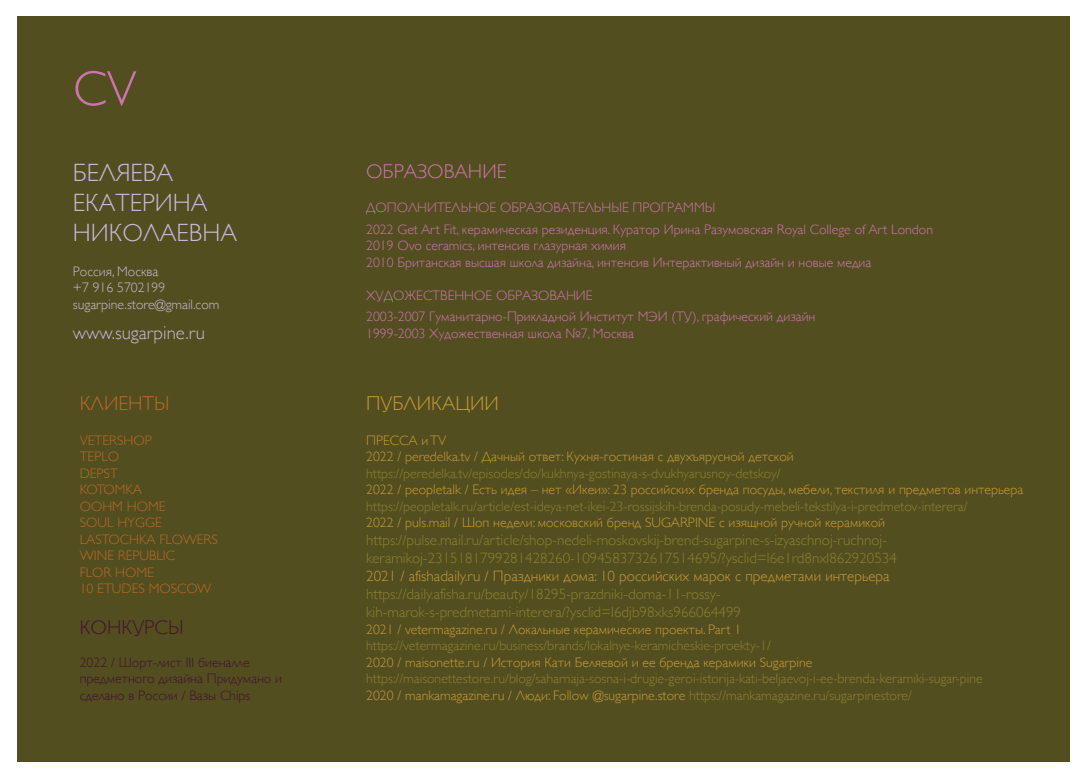
<style>
.page{position:relative;width:1088px;height:780px;background:#fff}
.page>*{position:absolute;margin:0;border:0;box-sizing:border-box;transform-origin:0 0}
.t1{font:300 50px "Gill Sans";color:#cb74ad}
.t2{font:300 25px/30px "Gill Sans";color:#cab7d7}
.t3{font:300 20px "Gill Sans";color:#cb74ad}
.t4{font:300 20px "Gill Sans";color:#c79937}
.t5{font:300 20px "Gill Sans";color:#451136}
.t6{font:300 20px "Gill Sans";color:#ba6a28}
.t7{font:300 18.75px "Gill Sans";color:#cab7d7}
.t8{font:300 15px/18px "Gill Sans";color:#8b8131}
.t9{font:300 15px "Gill Sans";color:#c79937}
.t10{font:300 13.75px/16.5px "Gill Sans";color:#8b8131}
.t11{font:300 13.75px/16.5px "Gill Sans";color:#c79937}
.t12{font:300 13.75px/21.5px "Gill Sans";color:#cb74ad}
.t13{font:300 13.75px/16.5px "Gill Sans";color:#ba6a28}
.t14{font:300 13.75px/16.5px "Gill Sans";color:#451136}
.t15{font:300 13.75px/16.5px "Gill Sans";color:#cab7d7}
.s1{color:#c79937}
</style>
<div class="page">
<div style="left:18px;top:16px;width:1052px;height:746px;background:#524e1f"></div>
<h1 class="t1" style="left:73px;top:50px;width:65px">CV</h1>
<h2 class="t2" style="left:73px;top:157px;width:166px">БЕЛЯЕВА<br>ЕКАТЕРИНА<br>НИКОЛАЕВНА</h2>
<p class="t15" style="left:73px;top:262px;width:148px">Россия, Москва<br>+7 916 5702199 sugarpine.store@gmail.com</p>
<h3 class="t7" style="left:73px;top:318px;width:133px">www.sugarpine.ru</h3>
<h3 class="t6" style="left:80px;top:388px;width:91px">КЛИЕНТЫ</h3>
<p class="t13" style="left:80px;top:431px;width:140px">VETERSHOP<br>TEPLO<br>DEPST<br>KOTOMKA<br>OOHM HOME<br>SOUL HYGGE<br>LASTOCHKA FLOWERS<br>WINE REPUBLIC<br>FLOR HOME<br>10 ETUDES MOSCOW</p>
<h3 class="t5" style="left:80px;top:611px;width:105px">КОНКУРСЫ</h3>
<p class="t14" style="left:80px;top:653px;width:204px">2022 / Шорт-лист III биеналле предметного дизайна Придумано и сделано в России / Вазы Chips</p>
<h3 class="t3" style="left:366px;top:155px;width:142px">ОБРАЗОВАНИЕ</h3>
<p class="t12" style="left:366px;top:196px;width:568px">ДОПОЛНИТЕЛЬНОЕ ОБРАЗОВАТЕЛЬНЫЕ ПРОГРАММЫ<br>2022 Get Art Fit, керамическая резиденция. Куратор Ирина Разумовская Royal College of Art London</p>
<p class="t12" style="left:366px;top:237px;width:507px;line-height:16.5px">2019 Ovo ceramics, интенсив глазурная химия<br>2010 Британская высшая школа дизайна, интенсив Интерактивный дизайн и новые медиа</p>
<p class="t12" style="left:366px;top:284px;width:451px">ХУДОЖЕСТВЕННОЕ ОБРАЗОВАНИЕ<br>2003-2007 Гуманитарно-Прикладной Институт МЭИ (ТУ), графический дизайн</p>
<p class="t12" style="left:366px;top:322px;width:269px">1999-2003 Художественная школа №7, Москва</p>
<h3 class="t4" style="left:366px;top:388px;width:134px">ПУБЛИКАЦИИ</h3>
<p class="t11" style="left:366px;top:431px;width:429px">ПРЕССА и TV<br>2022 / peredelka.tv / Дачный ответ: Кухня-гостиная с двухъярусной детской</p>
<p class="t10" style="left:366px;top:464px;width:416px">https://peredelka.tv/episodes/do/kukhnya-gostinaya-s-dvukhyarusnoy-detskoy/</p>
<p class="t11" style="left:366px;top:481px;width:659px">2022 / peopletalk / Есть идея – нет «Икеи»: 23 российских бренда посуды, мебели, текстиля и предметов интерьера</p>
<p class="t10" style="left:366px;top:497px;width:603px">https://peopletalk.ru/article/est-ideya-net-ikei-23-rossijskih-brenda-posudy-mebeli-tekstilya-i-predmetov-interera/</p>
<p class="t11" style="left:366px;top:514px;width:520px">2022 / puls.mail / Шоп недели: московский бренд SUGARPINE с изящной ручной керамикой</p>
<p class="t8" style="left:366px;top:530px;width:532px">https://pulse.mail.ru/article/shop-nedeli-moskovskij-brend-sugarpine-s-izyaschnoj-ruchnoj&shy;keramikoj-2315181799281428260-1094583732617514695/?ysclid=l6e1rd8nxl862920534</p>
<p class="t9" style="left:366px;top:564px;width:525px">2021 / afishadaily.ru / Праздники дома: 10 российских марок с предметами интерьера</p>
<p class="t8" style="left:366px;top:584px;width:376px">https://daily.afisha.ru/beauty/18295-prazdniki-doma-11-rossy&shy;kih-marok-s-predmetami-interera/?ysclid=l6djb98xks966064499</p>
<p class="t11" style="left:366px;top:620px;width:377px">2021 / vetermagazine.ru / Локальные керамические проекты. Part 1</p>
<p class="t10" style="left:366px;top:637px;width:406px">https://vetermagazine.ru/business/brands/lokalnye-keramicheskie-proekty-1/</p>
<p class="t11" style="left:366px;top:653px;width:448px">2020 / maisonette.ru / История Кати Беляевой и ее бренда керамики Sugarpine</p>
<p class="t10" style="left:366px;top:670px;width:618px">https://maisonettestore.ru/blog/saharnaja-sosna-i-drugie-geroi-istorija-kati-beljaevoj-i-ee-brenda-keramiki-sugar-pine<br><span class="s1">2020 / mankamagazine.ru / Люди: Follow @sugarpine.store</span> https://mankamagazine.ru/sugarpinestore/</p>
</div>
